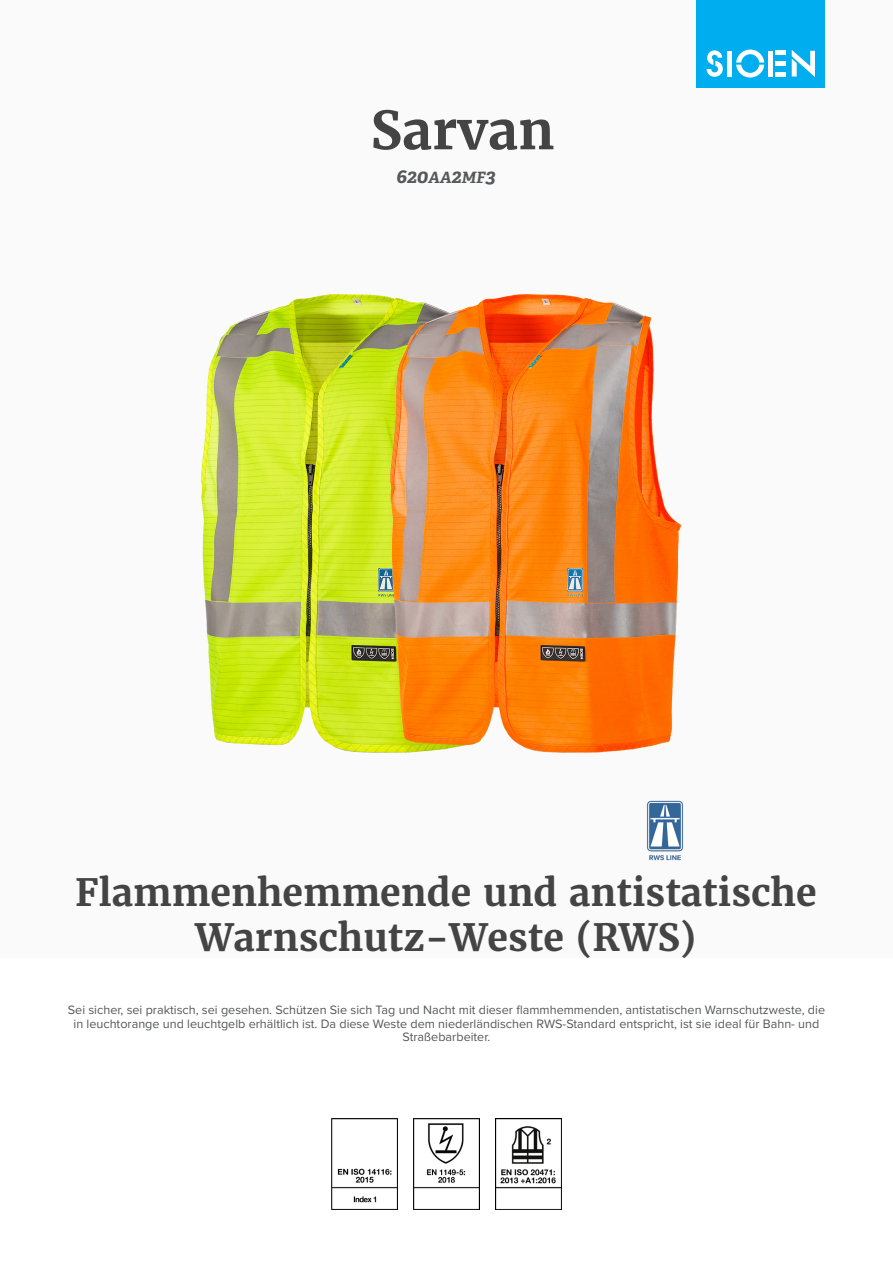
<style>
.page{position:relative;width:893px;height:1263px;background:#fff}
.page>*{position:absolute;margin:0;border:0;box-sizing:border-box;transform-origin:0 0}
.product_name{font:700 52.5px "Merriweather";color:#444}
.product_h2{font:700 37.5px/45px "Merriweather";color:#444;text-align:center}
.product_ref{font:italic 700 19.5px "Adelle";color:#57585a}
.product_description{font:12.6px/13.6px "Proxima Nova";color:#57585a;text-align:center}
.s1{font-size:15.6px}
</style>
<div class="page">
<div style="left:0;top:0;width:893px;height:957px;background:#fafafa"></div>
<div style="left:697px;top:0;width:128px;height:88px;background:#00aeef"></div>
<svg style="left:707px;top:50px;width:16px;height:27px"></svg>
<svg style="left:736px;top:50px;width:28px;height:28px"></svg>
<div style="left:727px;top:51px;width:5px;height:26px;background:#fff"></div>
<div style="left:768px;top:51px;width:5px;height:26px;background:#fff"></div>
<div style="left:775px;top:72px;width:11px;height:5px;background:#fff"></div>
<div style="left:775px;top:61px;width:11px;height:5px;background:#fff"></div>
<hr style="left:775px;top:51px;width:11px;height:4px;background:#fff">
<svg style="left:792px;top:50px;width:23px;height:27px"></svg>
<img style="left:331px;top:1118px;width:67px;height:92px">
<img style="left:413px;top:1118px;width:67px;height:92px">
<img style="left:495px;top:1118px;width:67px;height:92px">
<img style="left:201px;top:298px;width:97px;height:448px">
<img style="left:298px;top:294px;width:386px;height:567px">
<p class="product_name" style="left:370px;top:97px;width:185px">Sarvan</p>
<p class="product_ref" style="left:396px;top:164px;width:101px">620<span class="s1">AA</span>2<span class="s1">MF</span>3</p>
<p class="product_h2" style="left:75px;top:869px;width:743px">Flammenhemmende und antistatische<br>Warnschutz-Weste (RWS)</p>
<p class="product_description" style="left:68px;top:1002px;width:759px">Sei sicher, sei praktisch, sei gesehen. Schützen Sie sich Tag und Nacht mit dieser flammhemmenden, antistatischen Warnschutzweste, die in leuchtorange und leuchtgelb erhältlich ist. Da diese Weste dem niederländischen RWS-Standard entspricht, ist sie ideal für Bahn- und<br>Straßebarbeiter.</p>
</div>
